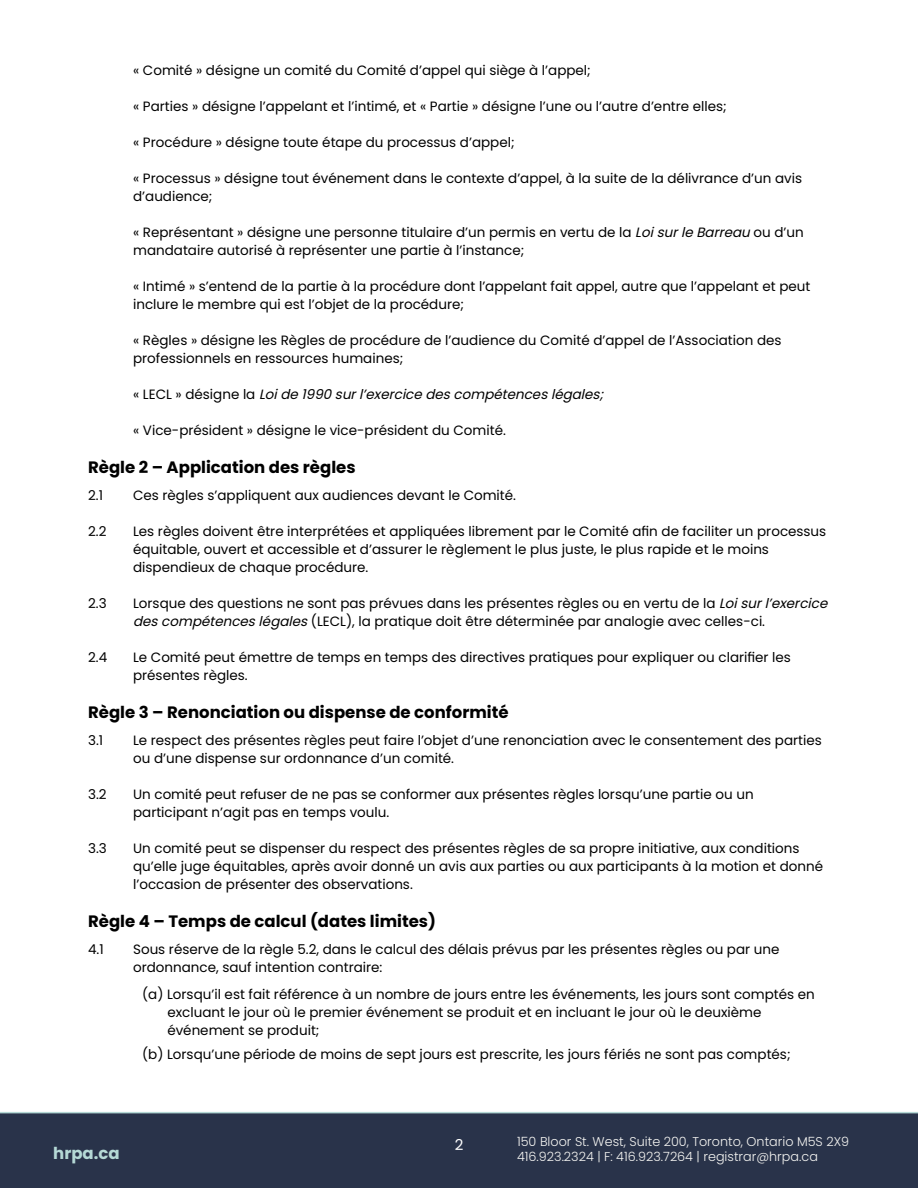
<style>
.page{position:relative;width:918px;height:1188px;background:#fff}
.page>*{position:absolute;margin:0;border:0;box-sizing:border-box;transform-origin:0 0}
.t1{font:700 16.5px "Poppins";color:#000}
.t2{font:700 16.5px "Poppins";color:#b5d9d6}
.t3{font:15px "Poppins";color:#fff}
.t4{font:13.5px/18px "Poppins";color:#000}
.t5{font:italic 13.5px "Poppins";color:#000}
.t6{font:300 12.75px "Poppins";color:#f5f5f2}
.s1{font-style:italic}
.s2{font-style:normal}
</style>
<div class="page">
<div style="left:0;top:1113px;width:918px;height:75px;background:#29334a"></div>
<hr style="left:0;top:1112px;width:918px;height:1px;background:#b5d9d6">
<p class="t4" style="left:133px;top:62px;width:459px">« Comité » désigne un comité du Comité d’appel qui siège à l’appel;</p>
<p class="t4" style="left:133px;top:98px;width:595px">« Parties » désigne l’appelant et l’intimé, et « Partie » désigne l’une ou l’autre d’entre elles;</p>
<p class="t4" style="left:133px;top:134px;width:383px">« Procédure » désigne toute étape du processus d’appel;</p>
<p class="t4" style="left:133px;top:170px;width:671px">« Processus » désigne tout événement dans le contexte d’appel, à la suite de la délivrance d’un avis d’audience;</p>
<p class="t4" style="left:133px;top:224px;width:672px">« Représentant » désigne une personne titulaire d’un permis en vertu de la <span class="s1">LoisurleBarreau</span>ou d’un mandataire autorisé à représenter une partie à l’instance;</p>
<p class="t4" style="left:133px;top:278px;width:679px">« Intimé » s’entend de la partie à la procédure dont l’appelant fait appel, autre que l’appelant et peut inclure le membre qui est l’objet de la procédure;</p>
<p class="t4" style="left:133px;top:332px;width:650px">« Règles » désigne les Règles de procédure de l’audience du Comité d’appel de l’Association des professionnels en ressources humaines;</p>
<p class="t5" style="left:133px;top:387px;width:476px"><span class="s2">« L E C L » d é s i g n e l a</span> Loide1990surl’exercicedescompétenceslégales;</p>
<p class="t4" style="left:133px;top:422px;width:374px">« Vice-président » désigne le vice-président du Comité.</p>
<h2 class="t1" style="left:88px;top:458px;width:269px">Règle 2 – Application des règles</h2>
<p class="t4" style="left:88px;top:487px;width:16px">2.1</p>
<p class="t4" style="left:133px;top:487px;width:384px">Ces règles s’appliquent aux audiences devant le Comité.</p>
<p class="t4" style="left:88px;top:523px;width:20px">2.2</p>
<p class="t4" style="left:133px;top:523px;width:695px">Les règles doivent être interprétées et appliquées librement par le Comité afin de faciliter un processus équitable, ouvert et accessible et d’assurer le règlement le plus juste, le plus rapide et le moins dispendieux de chaque procédure.</p>
<p class="t4" style="left:88px;top:595px;width:20px">2.3</p>
<p class="t4" style="left:133px;top:595px;width:701px">Lorsque des questions ne sont pas prévues dans les présentes règles ou en vertu de la <span class="s1">Loisurl’exercice descompétenceslégales</span>(LECL), la pratique doit être déterminée par analogie avec celles-ci.</p>
<p class="t4" style="left:88px;top:649px;width:21px">2.4</p>
<p class="t4" style="left:133px;top:649px;width:659px">Le Comité peut émettre de temps en temps des directives pratiques pour expliquer ou clarifier les présentes règles.</p>
<h2 class="t1" style="left:88px;top:703px;width:422px">Règle 3 – Renonciation ou dispense de conformité</h2>
<p class="t4" style="left:88px;top:731px;width:17px">3.1</p>
<p class="t4" style="left:133px;top:731px;width:690px">Le respect des présentes règles peut faire l’objet d’une renonciation avec le consentement des parties ou d’une dispense sur ordonnance d’un comité.</p>
<p class="t4" style="left:88px;top:785px;width:20px">3.2</p>
<p class="t4" style="left:133px;top:785px;width:622px">Un comité peut refuser de ne pas se conformer aux présentes règles lorsqu’une partie ou un participant n’agit pas en temps voulu.</p>
<p class="t4" style="left:88px;top:839px;width:20px">3.3</p>
<p class="t4" style="left:133px;top:839px;width:691px">Un comité peut se dispenser du respect des présentes règles de sa propre initiative, aux conditions qu’elle juge équitables, après avoir donné un avis aux parties ou aux participants à la motion et donné l’occasion de présenter des observations.</p>
<h2 class="t1" style="left:88px;top:911px;width:349px">Règle 4 – Temps de calcul (dates limites)</h2>
<p class="t4" style="left:88px;top:940px;width:17px">4.1</p>
<p class="t4" style="left:133px;top:940px;width:648px">Sous réserve de la règle 5.2, dans le calcul des délais prévus par les présentes règles ou par une ordonnance, sauf intention contraire:</p>
<p class="t4" style="left:167px;top:985px;width:649px;text-indent:-25px">(a) Lorsqu’il est fait référence à un nombre de jours entre les événements, les jours sont comptés en excluant le jour où le premier événement se produit et en incluant le jour où le deuxième événement se produit;</p>
<p class="t4" style="left:142px;top:1045px;width:650px">(b) Lorsqu’une période de moins de sept jours est prescrite, les jours fériés ne sont pas comptés;</p>
<p class="t6" style="left:517px;top:1134px;width:334px">150 Bloor St. West, Suite 200, Toronto, Ontario M5S 2X9</p>
<p class="t3" style="left:455px;top:1136px;width:10px">2</p>
<p class="t2" style="left:53px;top:1144px;width:68px">hrpa.ca</p>
<p class="t6" style="left:517px;top:1149px;width:302px">416.923.2324 | F: 416.923.7264 | registrar@hrpa.ca</p>
</div>
